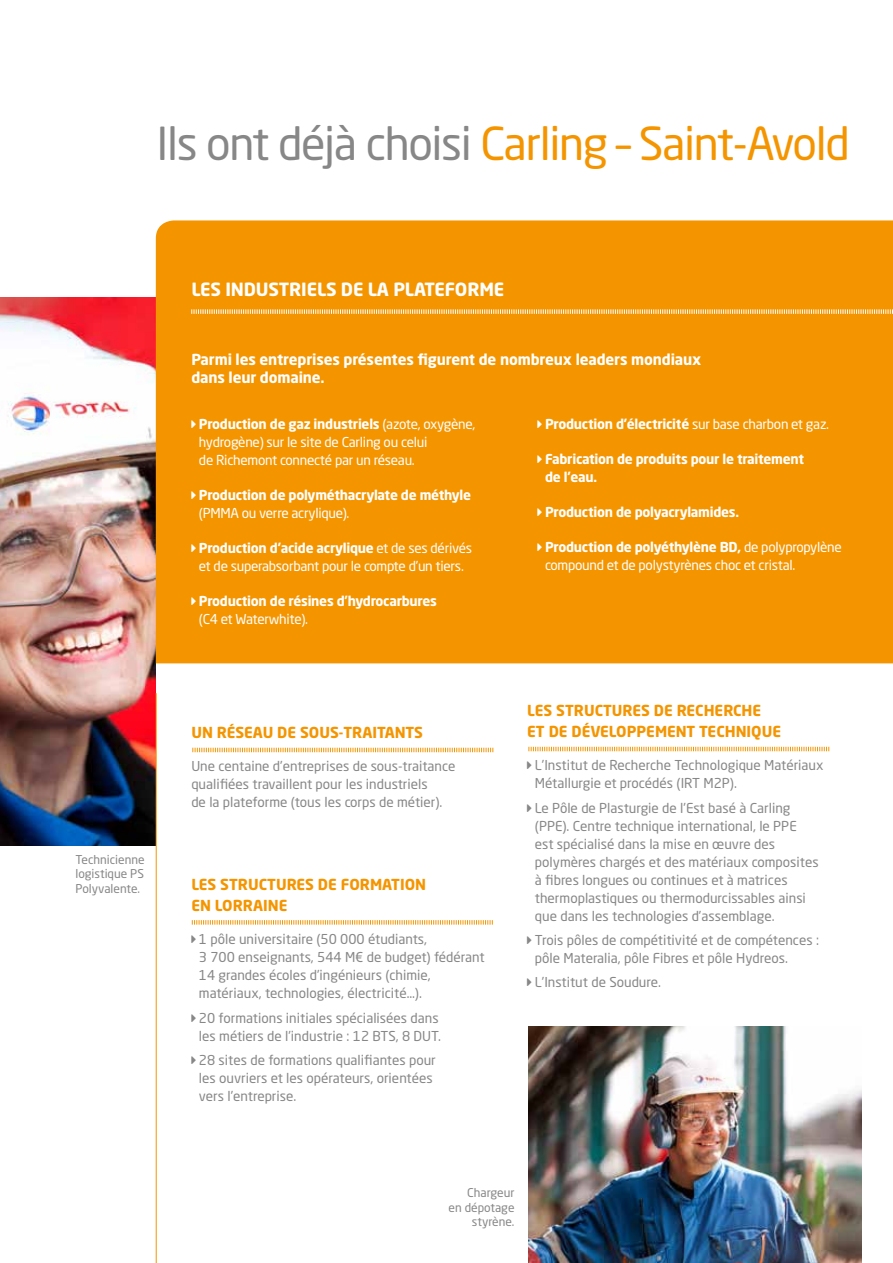
<style>
.page{position:relative;width:893px;height:1263px;background:#fff}
.page>*{position:absolute;margin:0;border:0;box-sizing:border-box;transform-origin:0 0}
.t1{font:45px "Neo Sans Pro";letter-spacing:-.03em;color:#f49500}
.t2{font:700 18px "Neo Sans Pro";letter-spacing:-.01em;color:#fff}
.t3{font:700 15px/21px "Neo Sans Pro";color:#f49500}
.t4{font:700 15px/18px "Neo Sans Pro";letter-spacing:-.01em;color:#fff}
.t5{font:13.5px/18px "Neo Sans Pro";color:#868786}
.t6{font:13.5px/18px "Neo Sans Pro";letter-spacing:-.02em;color:#fff}
.t7{font:700 13.5px/18px "Neo Sans Pro";letter-spacing:-.02em;color:#fff}
.t8{font:12px/14.4px "Neo Sans Pro";color:#868786;text-align:right}
.s1{color:#868786}
.s2{font-weight:700}
.s3{font-weight:400}
</style>
<div class="page">
<img style="left:0;top:298px;width:156px;height:547px">
<div style="left:156px;top:220px;width:737px;height:443px;background:#f49500"></div>
<svg style="left:191px;top:308px;width:702px;height:7px;background:#f6b348"></svg>
<hr style="left:156px;top:693px;width:1px;height:570px;background:#f49500">
<svg style="left:192px;top:748px;width:301px;height:4px"></svg>
<svg style="left:528px;top:747px;width:301px;height:4px"></svg>
<svg style="left:192px;top:920px;width:301px;height:5px"></svg>
<img style="left:528px;top:1027px;width:333px;height:236px">
<svg style="left:191px;top:420px;width:5px;height:8px"></svg>
<svg style="left:191px;top:491px;width:5px;height:8px"></svg>
<svg style="left:191px;top:544px;width:5px;height:8px"></svg>
<svg style="left:191px;top:597px;width:5px;height:8px"></svg>
<svg style="left:537px;top:420px;width:5px;height:8px"></svg>
<svg style="left:537px;top:455px;width:5px;height:8px"></svg>
<svg style="left:537px;top:508px;width:5px;height:8px"></svg>
<svg style="left:537px;top:543px;width:5px;height:8px"></svg>
<h1 class="t1" style="left:157px;top:116px;width:695px"><span class="s1">Ils ont déjà choisi</span> Carling – Saint-Avold</h1>
<p class="t8" style="left:75px;top:852px;width:71px;text-align:justify">Technicienne logistique PS Polyvalente.</p>
<h2 class="t2" style="left:191px;top:278px;width:314px">LES INDUSTRIELS DE LA PLATEFORME</h2>
<p class="t4" style="left:191px;top:350px;width:512px">Parmi les entreprises présentes figurent de nombreux leaders mondiaux dans leur domaine.</p>
<p class="t6" style="left:199px;top:415px;width:278px"><span class="s2">Production de gaz industriels</span> (azote, oxygène, hydrogène) sur le site de Carling ou celui<br>de Richemont connecté par un réseau.</p>
<p class="t7" style="left:199px;top:486px;width:274px">Production de polyméthacrylate de méthyle</p>
<p class="t6" style="left:199px;top:504px;width:152px">(PMMA ou verre acrylique).</p>
<p class="t6" style="left:199px;top:539px;width:275px"><span class="s2">Production d’acide acrylique</span> et de ses dérivés et de superabsorbant pour le compte d’un tiers.</p>
<p class="t7" style="left:199px;top:592px;width:239px">Production de résines d’hydrocarbures</p>
<p class="t6" style="left:199px;top:610px;width:111px">(C4 et Waterwhite).</p>
<p class="t3" style="left:191px;top:721px;width:233px">UN RÉSEAU DE SOUS-TRAITANTS</p>
<p class="t5" style="left:191px;top:756px;width:266px">Une centaine d’entreprises de sous-traitance qualifiées travaillent pour les industriels<br>de la plateforme (tous les corps de métier).</p>
<p class="t3" style="left:191px;top:874px;width:236px">LES STRUCTURES DE FORMATION<br>EN LORRAINE</p>
<p class="t5" style="left:199px;top:930px;width:287px">1 pôle universitaire (50 000 étudiants,<br>3 700 enseignants, 544 M€ de budget) fédérant 14 grandes écoles d’ingénieurs (chimie, matériaux, technologies, électricité…).</p>
<p class="t5" style="left:199px;top:1008px;width:244px">20 formations initiales spécialisées dans les métiers de l’industrie : 12 BTS, 8 DUT.</p>
<p class="t5" style="left:199px;top:1051px;width:238px">28 sites de formations qualifiantes pour les ouvriers et les opérateurs, orientées vers l’entreprise.</p>
<p class="t7" style="left:545px;top:415px;width:285px">Production d’électricité <span class="s3">sur base charbon et gaz.</span></p>
<p class="t7" style="left:545px;top:450px;width:260px">Fabrication de produits pour le traitement de l’eau.</p>
<p class="t7" style="left:545px;top:503px;width:196px">Production de polyacrylamides.</p>
<p class="t6" style="left:545px;top:538px;width:298px"><span class="s2">Production de polyéthylène BD,</span> de polypropylène compound et de polystyrènes choc et cristal.</p>
<p class="t3" style="left:527px;top:700px;width:255px">LES STRUCTURES DE RECHERCHE<br>ET DE DÉVELOPPEMENT TECHNIQUE</p>
<p class="t5" style="left:535px;top:756px;width:290px">L’Institut de Recherche Technologique Matériaux<br>Métallurgie et procédés (IRT M2P).</p>
<p class="t5" style="left:535px;top:798px;width:285px">Le Pôle de Plasturgie de l’Est basé à Carling (PPE). Centre technique international, le PPE est spécialisé dans la mise en œuvre des polymères chargés et des matériaux composites à fibres longues ou continues et à matrices thermoplastiques ou thermodurcissables ainsi que dans les technologies d’assemblage.</p>
<p class="t5" style="left:535px;top:931px;width:286px">Trois pôles de compétitivité et de compétences : pôle Materalia, pôle Fibres et pôle Hydreos.</p>
<p class="t5" style="left:535px;top:973px;width:128px">L’Institut de Soudure.</p>
<p class="t8" style="left:449px;top:1185px;width:67px">Chargeur<br>en dépotage styrène.</p>
</div>
